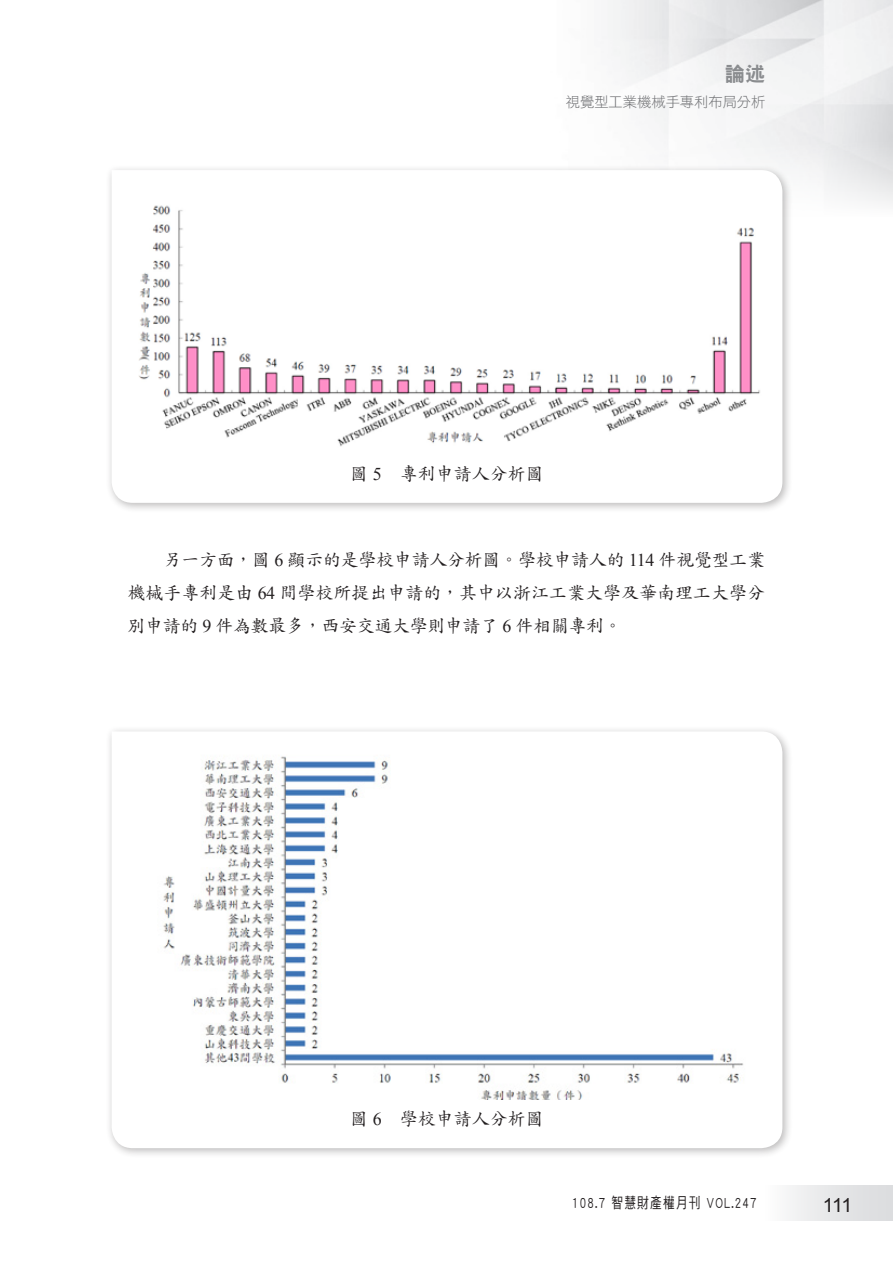
<style>
.page{position:relative;width:893px;height:1263px;background:#fff}
.page>*{position:absolute;margin:0;border:0;box-sizing:border-box;transform-origin:0 0}
.t1{font:20.25px "DF Hei Std W9";color:#8a8c8f}
.t2{font:19.5px "Arial";color:#231f20}
.t3{font:18px/33px "DF Kai Shu Std W5";color:#231f20;text-align:justify}
.t4{font:15px "DF Hei Std W5";letter-spacing:.1em;color:#231f20;scale:.78 1}
.t5{font:14.25px "DF Hei Std W3";color:#6c6d70}
.s1{font-family:"Times New Roman"}
</style>
<div class="page">
<div style="left:765px;top:1185px;width:128px;height:36px;background:linear-gradient(to right,#fbfbfb,#d8d9dc)"></div>
<div style="left:105px;top:164px;width:688px;height:349px;background:#231f20;opacity:.3"></div>
<svg style="left:112px;top:170px;width:670px;height:333px"></svg>
<div style="left:105px;top:725px;width:688px;height:433px;background:#231f20;opacity:.3"></div>
<svg style="left:112px;top:731px;width:670px;height:417px"></svg>
<img style="left:124px;top:200px;width:645px;height:252px">
<img style="left:141px;top:748px;width:612px;height:352px">
<p class="t1" style="left:725px;top:63px;width:42px">論述</p>
<p class="t5" style="left:566px;top:94px;width:201px">視覺型工業機械手專利布局分析</p>
<p class="t3" style="left:350px;top:457px;width:195px">圖 <span class="s1">5</span> 專利申請人分析圖</p>
<p class="t3" style="left:127px;top:543px;width:639px;text-indent:36px">另一方面，圖 <span class="s1">6</span> 顯示的是學校申請人分析圖。學校申請人的 <span class="s1">114</span> 件視覺型工業機械手專利是由 <span class="s1">64</span> 間學校所提出申請的，其中以浙江工業大學及華南理工大學分別申請的 <span class="s1">9</span> 件為數最多，西安交通大學則申請了 <span class="s1">6</span> 件相關專利。</p>
<p class="t3" style="left:350px;top:1102px;width:195px">圖 <span class="s1">6</span> 學校申請人分析圖</p>
<p class="t4" style="left:572px;top:1194px;width:238px">108.7 智慧財產權月刊 VOL.247</p>
<p class="t2" style="left:823px;top:1192px;width:31px">111</p>
</div>
